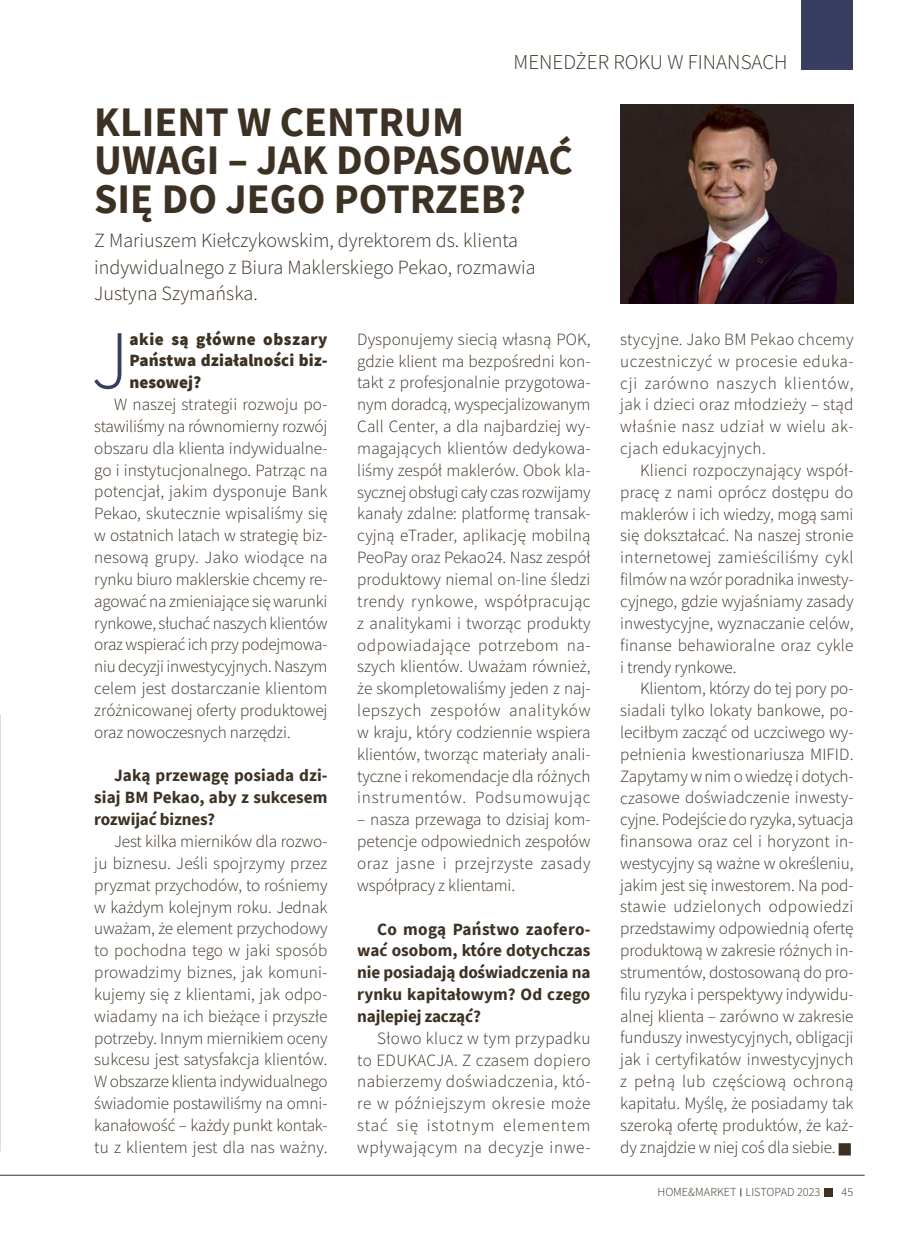
<style>
.page{position:relative;width:918px;height:1241px;background:#fff}
.page>*{position:absolute;margin:0;border:0;box-sizing:border-box;transform-origin:0 0}
.t1{font:300 83.48px "Source Sans Pro";color:#383e61}
.t2{font:700 42px/38.5px "Source Sans Pro";color:#3c3123}
.t3{font:300 21px "Source Sans Pro";color:#3c3123}
.t4{font:300 20.12px/26.2px "Source Sans Pro";color:#3c3123}
.t5{font:300 17.15px/21.9px "Source Sans Pro";letter-spacing:.005em;color:#3c3123;text-align:justify}
.t6{font:700 17.15px/21.9px "Source Sans Pro";letter-spacing:-.01em;color:#3c3123;text-align:justify}
.t7{font:900 17.15px/21.9px "Source Sans Pro";letter-spacing:.01em;color:#3c3123;text-align:justify}
.t8{font:300 12.25px "Source Sans Pro";color:#3c3123}
</style>
<div class="page">
<div style="left:801px;top:0;width:51px;height:69px;background:#383e61"></div>
<hr style="left:0;top:1174px;width:864px;height:1px;background:#3c3123">
<div style="left:824px;top:1187px;width:9px;height:9px;background:#3c3123"></div>
<img style="left:620px;top:104px;width:233px;height:200px">
<p class="t3" style="left:513px;top:54px;width:276px">MENEDŻER ROKU W FINANSACH</p>
<h2 class="t2" style="left:94px;top:101px;width:480px">KLIENT W CENTRUM<br>UWAGI – JAK DOPASOWAĆ<br>SIĘ DO JEGO POTRZEB?</h2>
<p class="t4" style="left:94px;top:229px;width:443px">Z Mariuszem Kiełczykowskim, dyrektorem ds. klienta indywidualnego z Biura Maklerskiego Pekao, rozmawia<br>Justyna Szymańska.</p>
<h1 class="t1" style="left:91px;top:328px;width:40px">J</h1>
<p class="t7" style="left:129px;top:327px;width:200px">akie są główne obszary Państwa działalności biz&shy;nesowej?</p>
<p class="t5" style="left:94px;top:395px;width:235px;text-indent:20px">W naszej strategii rozwoju po&shy;stawiliśmy na równomierny rozwój obszaru dla klienta indywidualne&shy;go i instytucjonalnego. Patrząc na potencjał, jakim dysponuje Bank Pekao, skutecznie wpisaliśmy się w ostatnich latach w strategię biz&shy;nesową grupy. Jako wiodące na rynku biuro maklerskie chcemy re&shy;agować na zmieniające się warunki rynkowe, słuchać naszych klientów oraz wspierać ich przy podejmowa&shy;niu decyzji inwestycyjnych. Naszym celem jest dostarczanie klientom zróżnicowanej oferty produktowej oraz nowoczesnych narzędzi.</p>
<p class="t6" style="left:94px;top:764px;width:235px;text-indent:20px">Jaką przewagę posiada dzi&shy;siaj BM Pekao, aby z sukcesem rozwijać biznes?</p>
<p class="t5" style="left:94px;top:831px;width:235px;text-indent:20px">Jest kilka mierników dla rozwo&shy;ju biznesu. Jeśli spojrzymy przez pryzmat przychodów, to rośniemy w każdym kolejnym roku. Jednak uważam, że element przychodowy to pochodna tego w jaki sposób prowadzimy biznes, jak komuni&shy;kujemy się z klientami, jak odpo&shy;wiadamy na ich bieżące i przyszłe potrzeby. Innym miernikiem oceny sukcesu jest satysfakcja klientów.<br>W obszarze klienta indywidualnego świadomie postawiliśmy na omni&shy;kanałowość – każdy punkt kontak&shy;tu z klientem jest dla nas ważny.</p>
<p class="t5" style="left:357px;top:329px;width:235px">Dysponujemy siecią własną POK, gdzie klient ma bezpośredni kon&shy;takt z profesjonalnie przygotowa&shy;nym doradcą, wyspecjalizowanym Call Center, a dla najbardziej wy&shy;magających klientów dedykowa&shy;liśmy zespół maklerów. Obok kla&shy;sycznej obsługi cały czas rozwijamy kanały zdalne: platformę transak&shy;cyjną eTrader, aplikację mobilną PeoPay oraz Pekao24. Nasz zespół produktowy niemal on-line śledzi trendy rynkowe, współpracując z analitykami i tworząc produkty odpowiadające potrzebom na&shy;szych klientów. Uważam również, że skompletowaliśmy jeden z naj&shy;lepszych zespołów analityków w kraju, który codziennie wspiera klientów, tworząc materiały anali&shy;tyczne i rekomendacje dla różnych instrumentów. Podsumowując</p>
<p class="t5" style="left:357px;top:810px;width:235px">– nasza przewaga to dzisiaj kom&shy;petencje odpowiednich zespołów oraz jasne i przejrzyste zasady współpracy z klientami.</p>
<p class="t6" style="left:357px;top:917px;width:235px;text-indent:20px">Co mogą Państwo zaofero&shy;wać osobom, które dotychczas nie posiadają doświadczenia na rynku kapitałowym? Od czego najlepiej zacząć?</p>
<p class="t5" style="left:357px;top:1028px;width:235px;text-indent:20px">Słowo klucz w tym przypadku to EDUKACJA. Z czasem dopiero nabierzemy doświadczenia, któ&shy;re w późniejszym okresie może stać się istotnym elementem wpływającym na decyzje inwe-</p>
<p class="t5" style="left:620px;top:330px;width:235px">stycyjne. Jako BM Pekao chcemy uczestniczyć w procesie eduka&shy;cji zarówno naszych klientów, jak i dzieci oraz młodzieży – stąd właśnie nasz udział w wielu ak&shy;cjach edukacyjnych.</p>
<p class="t5" style="left:620px;top:461px;width:235px;text-indent:20px">Klienci rozpoczynający współ&shy;pracę z nami oprócz dostępu do maklerów i ich wiedzy, mogą sami się dokształcać. Na naszej stronie internetowej zamieściliśmy cykl filmów na wzór poradnika inwesty&shy;cyjnego, gdzie wyjaśniamy zasady inwestycyjne, wyznaczanie celów, finanse behawioralne oraz cykle i trendy rynkowe.</p>
<p class="t5" style="left:620px;top:679px;width:235px;text-indent:20px">Klientom, którzy do tej pory po&shy;siadali tylko lokaty bankowe, po&shy;leciłbym zacząć od uczciwego wy&shy;pełnienia kwestionariusza MIFID.<br>Zapytamy w nim o wiedzę i dotych&shy;czasowe doświadczenie inwesty&shy;cyjne. Podejście do ryzyka, sytuacja finansowa oraz cel i horyzont in&shy;westycyjny są ważne w określeniu, jakim jest się inwestorem. Na pod&shy;stawie udzielonych odpowiedzi przedstawimy odpowiednią ofertę produktową w zakresie różnych in&shy;strumentów, dostosowaną do pro&shy;filu ryzyka i perspektywy indywidu&shy;alnej klienta – zarówno w zakresie funduszy inwestycyjnych, obligacji jak i certyfikatów inwestycyjnych z pełną lub częściową ochroną kapitału. Myślę, że posiadamy tak szeroką ofertę produktów, że każ&shy;dy znajdzie w niej coś dla siebie.</p>
<p class="t8" style="left:657px;top:1187px;width:164px">HOME&amp;MARKET LISTOPAD 2023</p>
<p class="t8" style="left:841px;top:1187px;width:13px">45</p>
</div>
